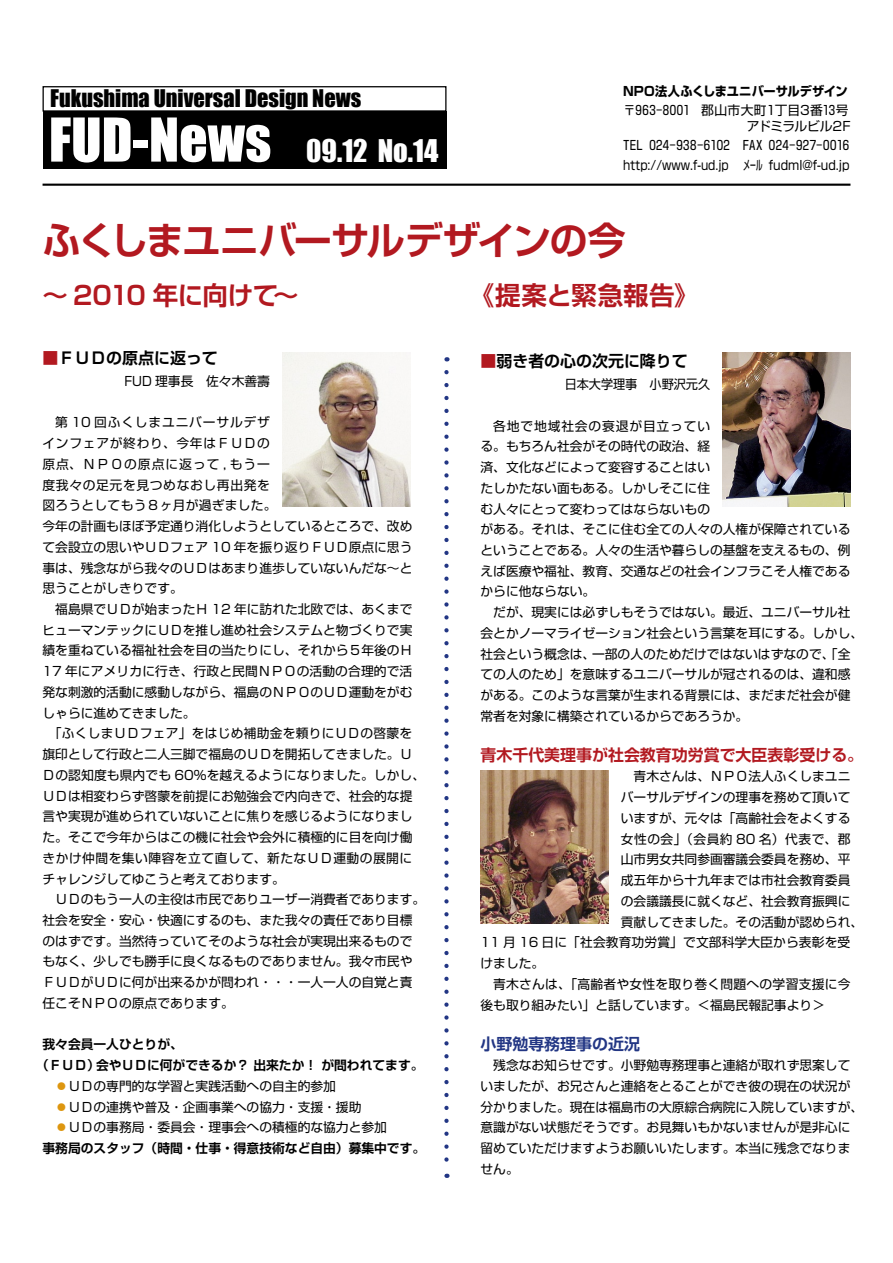
<style>
.page{position:relative;width:893px;height:1263px;background:#fff}
.page>*{position:absolute;margin:0;border:0;box-sizing:border-box;transform-origin:0 0}
.t1{font:700 38.25px "Shin Go Pr 6 N De";letter-spacing:-.04em;color:#b21920}
.t2{font:28.65px "Impact";color:#fff}
.t3{font:700 25.5px "Shin Go Pr 6 N De";letter-spacing:-.015em;color:#b21920}
.t4{font:700 25.5px "Shin Go Pr 6 N De";letter-spacing:.01em;color:#b21920}
.t5{font:22.35px "Impact";color:#000}
.t6{font:700 15.9px "Shin Go Pr 6 N De";color:#000}
.t7{font:700 15.9px "Shin Go Pr 6 N De";color:#b21920}
.t8{font:700 15.9px "Shin Go Pr 6 N De";color:#223684}
.t9{font:12.75px/20.7px "Shin Go Pr 6 N";color:#000}
.t10{font:700 12.75px/20.7px "Shin Go Pr 6 N De";color:#000}
.t11{font:12.75px "Shin Go Pr 6 N";letter-spacing:.02em;color:#000}
.t12{font:12.75px "Shin Go Pr 6 N";letter-spacing:.04em;color:#000}
.t13{font:12.75px "Shin Go Pr 6 N";color:#000;scale:.95 1}
.t14{font:700 12.75px "Shin Go Pr 6 N";letter-spacing:-.005em;color:#000;scale:.96 1}
.s1{font-size:55.8px}
.s2{color:#b21920}
.s3{color:#dd960f}
</style>
<div class="page">
<div style="left:43px;top:112px;width:403px;height:57px;background:#000"></div>
<div style="left:43px;top:86px;width:403px;height:26px;border:1px solid #000"></div>
<hr style="left:43px;top:184px;width:807px;height:2px;background:#000">
<img style="left:480px;top:771px;width:128px;height:153px">
<svg style="left:444px;top:372px;width:5px;height:806px"></svg>
<img style="left:283px;top:353px;width:127px;height:153px">
<img style="left:723px;top:353px;width:127px;height:153px">
<h3 class="t5" style="left:50px;top:85px;width:313px">Fukushima Universal Design News</h3>
<p class="t14" style="left:623px;top:81px;width:236px">NPO法人ふくしまユニバーサルデザイン</p>
<p class="t9" style="left:623px;top:102px;width:229px;line-height:15.9px;text-align:right">〒963-8001　郡山市大町1丁目3番13号アドミラルビル2F</p>
<p class="t9" style="left:623px;top:135px;width:228px;line-height:19.2px">TEL 024-938-6102　FAX 024-927-0016 http://www.f-ud.jp メール fudml@f-ud.jp</p>
<h2 class="t2" style="left:49px;top:133px;width:391px"><span class="s1">FUD-News</span> 09.12 No.14</h2>
<h1 class="t1" style="left:43px;top:209px;width:585px">ふくしまユニバーサルデザインの今</h1>
<h3 class="t3" style="left:43px;top:275px;width:258px">〜 2010 年に向けて〜</h3>
<h3 class="t4" style="left:469px;top:275px;width:232px">《提案と緊急報告》</h3>
<p class="t6" style="left:43px;top:345px;width:177px"><span class="s2">■</span>ＦＵＤの原点に返って</p>
<p class="t13" style="left:125px;top:371px;width:155px">FUD 理事長　佐々木善壽</p>
<p class="t9" style="left:43px;top:411px;width:371px;text-indent:13px">第 10 回ふくしまユニバーサルデザ<br>インフェアが終わり、今年はＦＵＤの<br>原点、ＮＰＯの原点に返って , もう一<br>度我々の足元を見つめなおし再出発を<br>図ろうとしてもう８ヶ月が過ぎました。<br>今年の計画もほぼ予定通り消化しようとしているところで、改めて会設立の思いやＵＤフェア 10 年を振り返りＦＵＤ原点に思う事は、残念ながら我々のＵＤはあまり進歩していないんだな〜と思うことがしきりです。</p>
<p class="t9" style="left:55px;top:598px;width:359px">福島県でＵＤが始まったＨ 12 年に訪れた北欧では、あくまで</p>
<p class="t9" style="left:43px;top:619px;width:371px">ヒューマンテックにＵＤを推し進め社会システムと物づくりで実</p>
<p class="t9" style="left:43px;top:639px;width:371px">績を重ねている福祉社会を目の当たりにし、それから５年後のＨ</p>
<p class="t9" style="left:43px;top:660px;width:371px">17 年にアメリカに行き、行政と民間ＮＰＯの活動の合理的で活</p>
<p class="t9" style="left:43px;top:681px;width:371px">発な刺激的活動に感動しながら、福島のＮＰＯのＵＤ運動をがむ</p>
<p class="t9" style="left:43px;top:701px;width:155px">しゃらに進めてきました。</p>
<p class="t11" style="left:49px;top:723px;width:365px">「ふくしまＵＤフェア」をはじめ補助金を頼りにＵＤの啓蒙を</p>
<p class="t9" style="left:43px;top:743px;width:371px">旗印として行政と二人三脚で福島のＵＤを開拓してきました。Ｕ</p>
<p class="t9" style="left:43px;top:764px;width:384px">Ｄの認知度も県内でも 60％を越えるようになりました。しかし、</p>
<p class="t9" style="left:43px;top:784px;width:371px">ＵＤは相変わらず啓蒙を前提にお勉強会で内向きで、社会的な提</p>
<p class="t9" style="left:43px;top:805px;width:371px">言や実現が進められていないことに焦りを感じるようになりまし</p>
<p class="t9" style="left:43px;top:826px;width:371px">た。そこで今年からはこの機に社会や会外に積極的に目を向け働</p>
<p class="t12" style="left:43px;top:847px;width:371px">きかけ仲間を集い陣容を立て直して、新たなＵＤ運動の展開に</p>
<p class="t9" style="left:43px;top:867px;width:244px">チャレンジしてゆこうと考えております。</p>
<p class="t9" style="left:55px;top:888px;width:371px">ＵＤのもう一人の主役は市民でありユーザー消費者であります。</p>
<p class="t9" style="left:43px;top:909px;width:371px">社会を安全・安心・快適にするのも、また我々の責任であり目標</p>
<p class="t9" style="left:43px;top:929px;width:371px">のはずです。当然待っていてそのような社会が実現出来るもので</p>
<p class="t9" style="left:43px;top:950px;width:371px">もなく、少しでも勝手に良くなるものでありません。我々市民や</p>
<p class="t9" style="left:43px;top:971px;width:371px">ＦＵＤがＵＤに何が出来るかが問われ・・・一人一人の自覚と責</p>
<p class="t9" style="left:43px;top:992px;width:193px">任こそＮＰＯの原点であります。</p>
<p class="t10" style="left:36px;top:1033px;width:389px;text-indent:6px">我々会員一人ひとりが、<br>（ＦＵＤ）会やＵＤに何ができるか？ 出来たか！ が問われてます。</p>
<p class="t9" style="left:55px;top:1075px;width:333px"><span class="s3">⃝</span>ＵＤの専門的な学習と実践活動への自主的参加<br><span class="s3">⃝</span>ＵＤの連携や普及・企画事業への協力・支援・援助<br><span class="s3">⃝</span>ＵＤの事務局・委員会・理事会への積極的な協力と参加</p>
<p class="t10" style="left:43px;top:1137px;width:384px">事務局のスタッフ（時間・仕事・得意技術など自由）募集中です。</p>
<p class="t6" style="left:480px;top:348px;width:209px"><span class="s2">■</span>弱き者の心の次元に降りて</p>
<p class="t13" style="left:565px;top:374px;width:154px">日本大学理事　小野沢元久</p>
<p class="t9" style="left:480px;top:414px;width:371px;text-indent:13px">各地で地域社会の衰退が目立ってい<br>る。もちろん社会がその時代の政治、経<br>済、文化などによって変容することはい<br>たしかたない面もある。しかしそこに住<br>む人々にとって変わってはならないもの<br>がある。それは、そこに住む全ての人々の人権が保障されているということである。人々の生活や暮らしの基盤を支えるもの、例えば医療や福祉、教育、交通などの社会インフラこそ人権であるからに他ならない。</p>
<p class="t9" style="left:480px;top:601px;width:384px;text-indent:13px">だが、現実には必ずしもそうではない。最近、ユニバーサル社会とかノーマライゼーション社会という言葉を耳にする。しかし、社会という概念は、一部の人のためだけではないはずなので、「全ての人のため」を意味するユニバーサルが冠されるのは、違和感がある。このような言葉が生まれる背景には、まだまだ社会が健常者を対象に構築されているからであろうか。</p>
<p class="t7" style="left:480px;top:742px;width:384px">青木千代美理事が社会教育功労賞で大臣表彰受ける。</p>
<p class="t9" style="left:634px;top:765px;width:218px">青木さんは、ＮＰＯ法人ふくしまユニ</p>
<p class="t9" style="left:621px;top:786px;width:231px">バーサルデザインの理事を務めて頂いて</p>
<p class="t9" style="left:621px;top:807px;width:231px">いますが、元々は「高齢社会をよくする</p>
<p class="t12" style="left:621px;top:828px;width:231px">女性の会」（会員約 80 名）代表で、郡</p>
<p class="t9" style="left:621px;top:848px;width:231px">山市男女共同参画審議会委員を務め、平</p>
<p class="t9" style="left:621px;top:869px;width:231px">成五年から十九年までは市社会教育委員</p>
<p class="t9" style="left:621px;top:890px;width:231px">の会議議長に就くなど、社会教育振興に</p>
<p class="t9" style="left:621px;top:910px;width:244px">貢献してきました。その活動が認められ、</p>
<p class="t9" style="left:480px;top:931px;width:371px">11 月 16 日に「社会教育功労賞」で文部科学大臣から表彰を受</p>
<p class="t9" style="left:480px;top:952px;width:65px">けました。</p>
<p class="t11" style="left:493px;top:973px;width:359px">青木さんは、「高齢者や女性を取り巻く問題への学習支援に今</p>
<p class="t9" style="left:480px;top:993px;width:346px">後も取り組みたい」と話しています。＜福島民報記事より＞</p>
<p class="t8" style="left:480px;top:1030px;width:161px">小野勉専務理事の近況</p>
<p class="t9" style="left:480px;top:1054px;width:384px;text-indent:13px">残念なお知らせです。小野勉専務理事と連絡が取れず思案していましたが、お兄さんと連絡をとることができ彼の現在の状況が分かりました。現在は福島市の大原綜合病院に入院していますが、意識がない状態だそうです。お見舞いもかないませんが是非心に留めていただけますようお願いいたします。本当に残念でなりません。</p>
</div>
